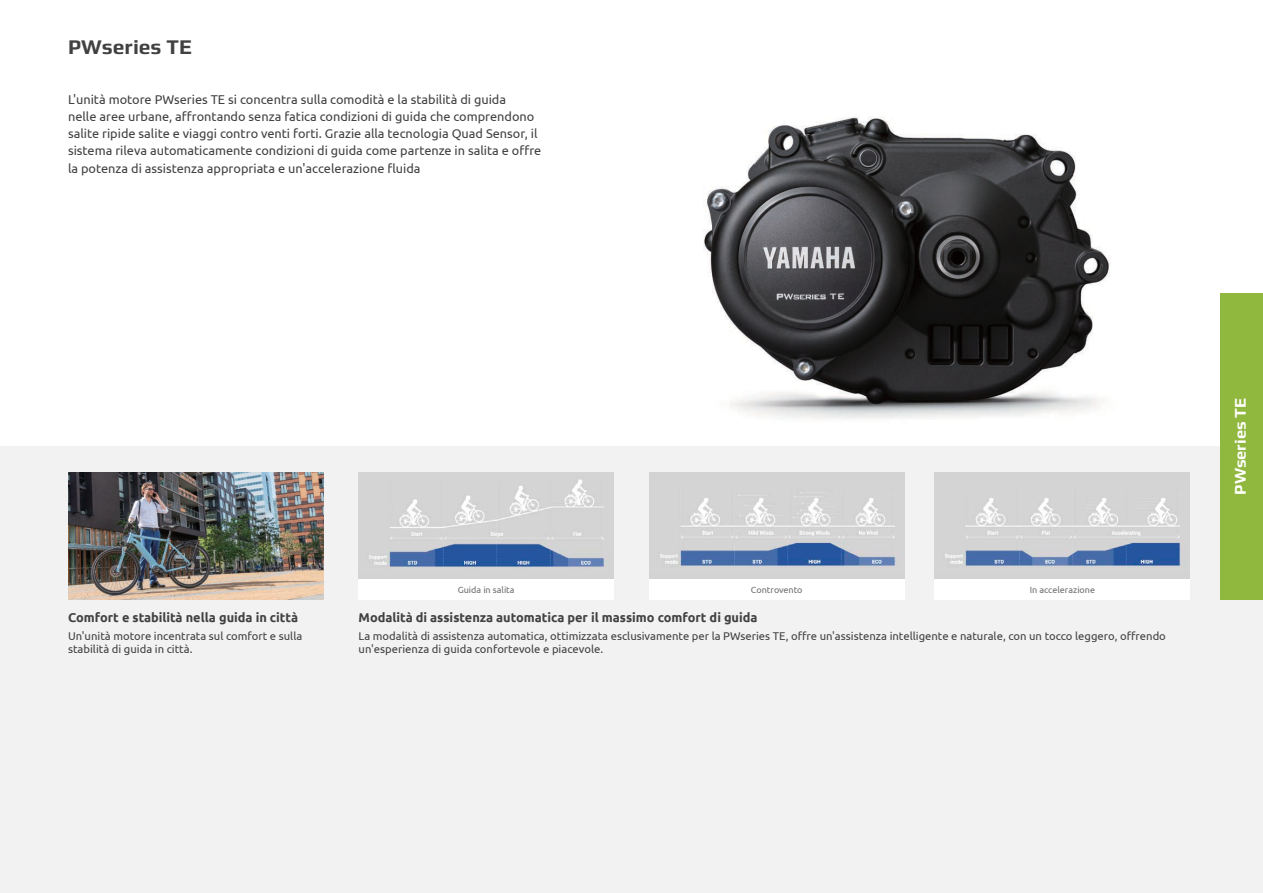
<style>
.page{position:relative;width:1263px;height:893px;background:#fff}
.page>*{position:absolute;margin:0;border:0;box-sizing:border-box;transform-origin:0 0}
.t1{font:700 21px "Play";color:#414142}
.t2{font:700 16.5px "Play";color:#fff}
.t3{font:12.75px/17.2px "Ubuntu";color:#414142}
.t4{font:700 12.75px "Ubuntu";color:#414142}
.t5{font:11.25px/13.5px "Ubuntu";color:#414142}
.t6{font:9px "Ubuntu";color:#6d6f71}
</style>
<div class="page">
<div style="left:0;top:446px;width:1263px;height:447px;background:#f2f2f3"></div>
<div style="left:359px;top:472px;width:255px;height:128px;background:#fff"></div>
<div style="left:649px;top:472px;width:255px;height:128px;background:#fff"></div>
<div style="left:935px;top:472px;width:255px;height:128px;background:#fff"></div>
<img style="left:703px;top:117px;width:407px;height:302px">
<img style="left:68px;top:472px;width:255px;height:128px">
<div style="left:359px;top:472px;width:255px;height:107px;background:#d3d3d3"></div>
<img style="left:369px;top:479px;width:236px;height:88px">
<div style="left:649px;top:472px;width:255px;height:107px;background:#d3d3d3"></div>
<img style="left:660px;top:492px;width:236px;height:75px">
<div style="left:935px;top:472px;width:255px;height:107px;background:#d3d3d3"></div>
<img style="left:945px;top:498px;width:236px;height:69px">
<div style="left:1220px;top:293px;width:43px;height:307px;background:#90b73e"></div>
<h1 class="t1" style="left:68px;top:34px;width:125px">PWseries TE</h1>
<p class="t3" style="left:68px;top:90px;width:475px">L'unità motore PWseries TE si concentra sulla comodità e la stabilità di guida<br>nelle aree urbane, affrontando senza fatica condizioni di guida che comprendono salite ripide salite e viaggi contro venti forti. Grazie alla tecnologia Quad Sensor, il sistema rileva automaticamente condizioni di guida come partenze in salita e offre la potenza di assistenza appropriata e un'accelerazione fluida</p>
<p class="t4" style="left:68px;top:610px;width:232px">Comfort e stabilità nella guida in città</p>
<p class="t5" style="left:68px;top:629px;width:236px">Un'unità motore incentrata sul comfort e sulla stabilità di guida in città.</p>
<p class="t6" style="left:458px;top:585px;width:58px">Guida in salita</p>
<p class="t6" style="left:751px;top:585px;width:53px">Controvento</p>
<p class="t6" style="left:1030px;top:585px;width:67px">In accelerazione</p>
<p class="t4" style="left:359px;top:610px;width:400px">Modalità di assistenza automatica per il massimo comfort di guida</p>
<p class="t5" style="left:359px;top:629px;width:809px">La modalità di assistenza automatica, ottimizzata esclusivamente per la PWseries TE, offre un'assistenza intelligente e naturale, con un tocco leggero, offrendo un'esperienza di guida confortevole e piacevole.</p>
<p class="t2" style="left:1230px;top:495px;width:98px;rotate:-90deg">PWseries TE</p>
</div>
